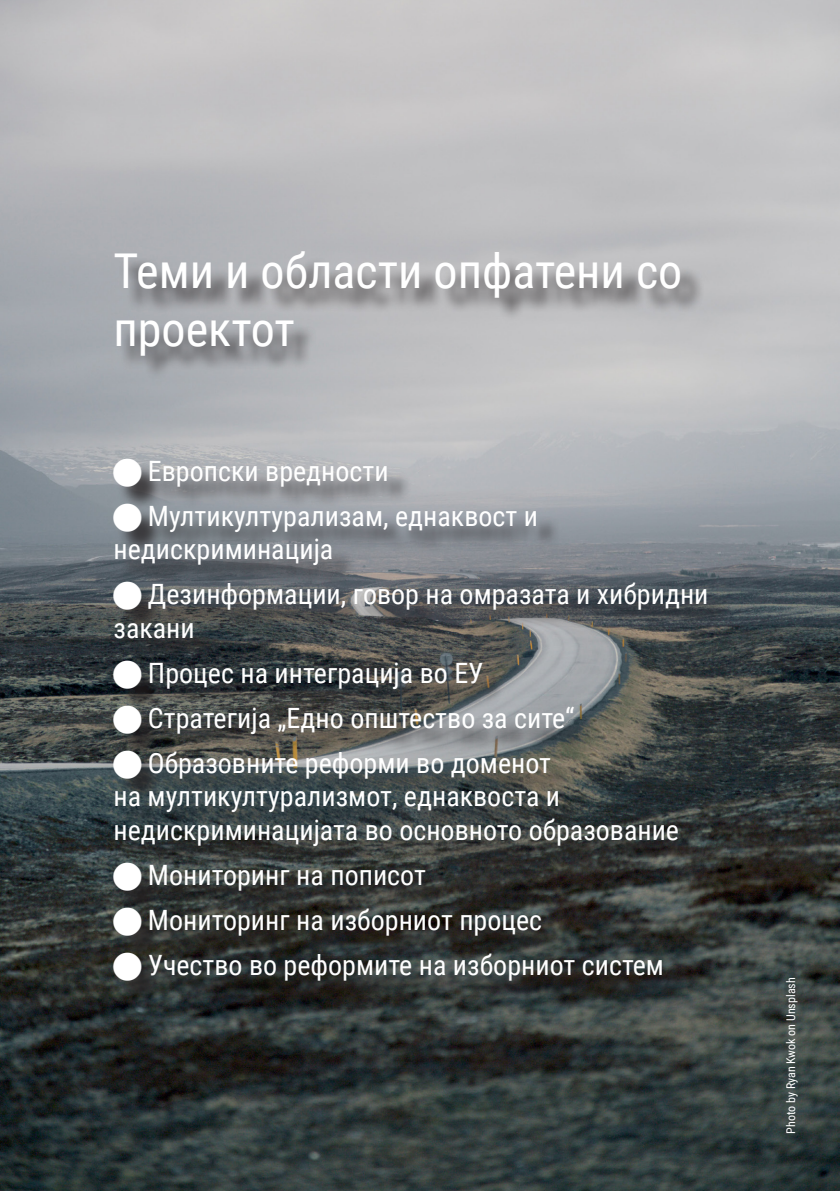
<style>
.page{position:relative;width:840px;height:1191px;background:#fff}
.page>*{position:absolute;margin:0;border:0;box-sizing:border-box;transform-origin:0 0}
.t1{font:48px/57.6px "Roboto Condensed";color:#fff}
.t2{font:28px/33.6px "Roboto Condensed";color:#fff}
.t3{font:12px "Roboto Condensed";color:#fff}
</style>
<div class="page">
<img style="left:0;top:0;width:839px;height:1191px">
<div style="left:116px;top:256px;width:614px;height:749px;background:#231f20;opacity:.75"></div>
<p class="t1" style="left:113px;top:241px;width:570px">Теми и области опфатени со проектот</p>
<p class="t2" style="left:113px;top:453px;width:276px">■ Европски вредности</p>
<p class="t2" style="left:113px;top:498px;width:426px">■ Мултикултурализам, еднаквост и недискриминација</p>
<p class="t2" style="left:113px;top:576px;width:596px">■ Дезинформации, говор на омразата и хибридни закани</p>
<p class="t2" style="left:113px;top:655px;width:371px">■ Процес на интеграција во ЕУ</p>
<p class="t2" style="left:113px;top:700px;width:462px">■ Стратегија „Едно општество за сите“</p>
<p class="t2" style="left:113px;top:745px;width:566px">■ Oбразовните реформи во доменот<br>на мултикултурализмот, еднаквоста и недискриминацијата во основното образование</p>
<p class="t2" style="left:113px;top:857px;width:314px">■ Мониторинг на пописот</p>
<p class="t2" style="left:113px;top:902px;width:430px">■ Мониторинг на изборниот процес</p>
<p class="t2" style="left:113px;top:947px;width:551px">■ Учество во реформите на изборниот систем</p>
<p class="t3" style="left:782px;top:1133px;width:158px;rotate:-90deg">Photo by Ryan Kwok on Unsplash</p>
</div>
